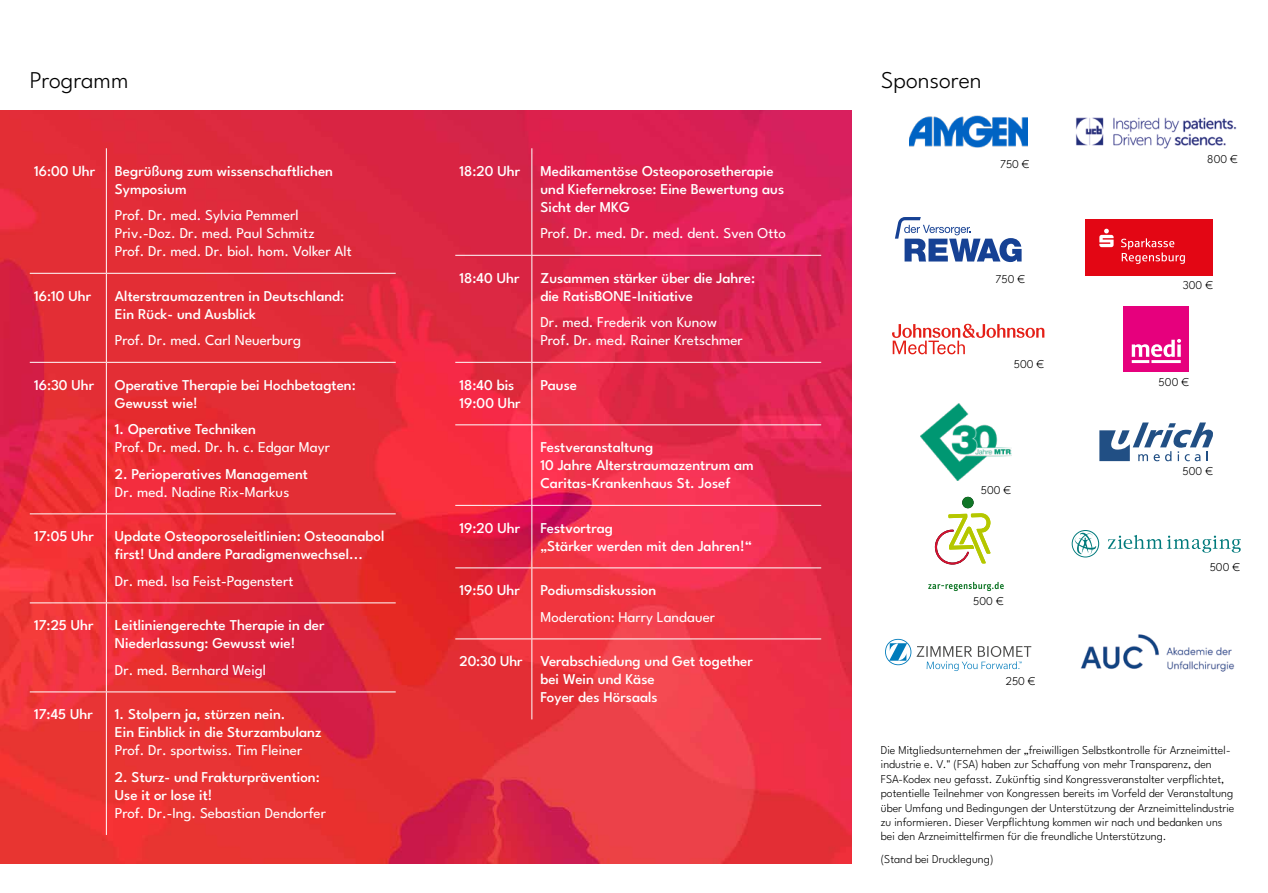
<style>
.page{position:relative;width:1268px;height:893px;background:#fff}
.page>*{position:absolute;margin:0;border:0;box-sizing:border-box;transform-origin:0 0}
.t1{font:300 24px "League Spartan";color:#000}
.t2{font:500 15px/18px "League Spartan";color:#fff}
.t3{font:15px/18px "League Spartan";color:#fff}
.t4{font:300 12px/14.4px "League Spartan";color:#000}
</style>
<div class="page">
<img style="left:0;top:111px;width:850px;height:752px">
<hr style="left:106px;top:148px;width:1px;height:125px;background:#fff">
<hr style="left:30px;top:273px;width:76px;height:1px;background:#fff">
<hr style="left:106px;top:273px;width:289px;height:1px;background:#fff">
<hr style="left:106px;top:274px;width:1px;height:88px;background:#fff">
<hr style="left:30px;top:362px;width:76px;height:1px;background:#fff">
<hr style="left:106px;top:362px;width:289px;height:1px;background:#fff">
<hr style="left:106px;top:363px;width:1px;height:150px;background:#fff">
<hr style="left:30px;top:513px;width:76px;height:1px;background:#fff">
<hr style="left:106px;top:513px;width:289px;height:1px;background:#fff">
<hr style="left:106px;top:514px;width:1px;height:88px;background:#fff">
<hr style="left:30px;top:602px;width:76px;height:1px;background:#fff">
<hr style="left:106px;top:602px;width:289px;height:1px;background:#fff">
<hr style="left:106px;top:603px;width:1px;height:88px;background:#fff">
<hr style="left:30px;top:691px;width:76px;height:1px;background:#fff">
<hr style="left:106px;top:691px;width:289px;height:1px;background:#fff">
<hr style="left:106px;top:692px;width:1px;height:143px;background:#fff">
<hr style="left:531px;top:148px;width:1px;height:107px;background:#fff">
<hr style="left:455px;top:255px;width:76px;height:1px;background:#fff">
<hr style="left:531px;top:255px;width:290px;height:1px;background:#fff">
<hr style="left:531px;top:256px;width:1px;height:106px;background:#fff">
<hr style="left:455px;top:362px;width:76px;height:1px;background:#fff">
<hr style="left:531px;top:362px;width:290px;height:1px;background:#fff">
<hr style="left:531px;top:363px;width:1px;height:61px;background:#fff">
<hr style="left:455px;top:424px;width:76px;height:1px;background:#fff">
<hr style="left:531px;top:424px;width:290px;height:1px;background:#fff">
<hr style="left:531px;top:425px;width:1px;height:80px;background:#fff">
<hr style="left:455px;top:505px;width:76px;height:1px;background:#fff">
<hr style="left:531px;top:505px;width:290px;height:1px;background:#fff">
<hr style="left:531px;top:506px;width:1px;height:61px;background:#fff">
<hr style="left:455px;top:567px;width:76px;height:1px;background:#fff">
<hr style="left:531px;top:567px;width:290px;height:1px;background:#fff">
<hr style="left:531px;top:568px;width:1px;height:70px;background:#fff">
<hr style="left:455px;top:638px;width:76px;height:1px;background:#fff">
<hr style="left:531px;top:638px;width:290px;height:1px;background:#fff">
<hr style="left:531px;top:639px;width:1px;height:80px;background:#fff">
<img style="left:909px;top:115px;width:117px;height:33px">
<svg style="left:892px;top:324px;width:152px;height:30px"></svg>
<img style="left:920px;top:403px;width:91px;height:77px">
<div style="left:1084px;top:219px;width:128px;height:56px;background:#e30614"></div>
<svg style="left:1099px;top:229px;width:14px;height:18px"></svg>
<svg style="left:1121px;top:238px;width:63px;height:26px"></svg>
<img style="left:1075px;top:117px;width:162px;height:32px">
<svg style="left:1099px;top:422px;width:113px;height:39px"></svg>
<svg style="left:1108px;top:535px;width:132px;height:18px"></svg>
<svg style="left:1071px;top:530px;width:27px;height:27px"></svg>
<svg style="left:885px;top:639px;width:146px;height:32px"></svg>
<div style="left:961px;top:497px;width:12px;height:11px;background:#107627;border-radius:50%"></div>
<svg style="left:934px;top:513px;width:56px;height:52px"></svg>
<svg style="left:928px;top:582px;width:75px;height:9px"></svg>
<svg style="left:895px;top:217px;width:126px;height:45px"></svg>
<div style="left:1123px;top:306px;width:65px;height:66px;background:#e6007d"></div>
<svg style="left:1131px;top:339px;width:49px;height:24px"></svg>
<img style="left:1081px;top:634px;width:154px;height:38px">
<h1 class="t1" style="left:30px;top:63px;width:100px">Programm</h1>
<p class="t2" style="left:34px;top:160px;width:63px">16:00 Uhr</p>
<p class="t2" style="left:115px;top:160px;width:220px">Begrüßung zum wissenschaftlichen<br>Symposium</p>
<p class="t3" style="left:115px;top:205px;width:238px">Prof. Dr. med. Sylvia Pemmerl<br>Priv.-Doz. Dr. med. Paul Schmitz<br>Prof. Dr. med. Dr. biol. hom. Volker Alt</p>
<p class="t2" style="left:34px;top:285px;width:59px">16:10 Uhr</p>
<p class="t2" style="left:115px;top:285px;width:231px">Alterstraumazentren in Deutschland:<br>Ein Rück- und Ausblick</p>
<p class="t3" style="left:115px;top:330px;width:188px">Prof. Dr. med. Carl Neuerburg</p>
<p class="t2" style="left:34px;top:375px;width:62px">16:30 Uhr</p>
<p class="t2" style="left:115px;top:375px;width:242px">Operative Therapie bei Hochbetagten:<br>Gewusst wie!</p>
<p class="t2" style="left:115px;top:419px;width:143px">1. Operative Techniken</p>
<p class="t3" style="left:115px;top:437px;width:217px">Prof. Dr. med. Dr. h. c. Edgar Mayr</p>
<p class="t2" style="left:115px;top:464px;width:195px">2. Perioperatives Management</p>
<p class="t3" style="left:115px;top:482px;width:176px">Dr. med. Nadine Rix-Markus</p>
<p class="t2" style="left:34px;top:526px;width:61px">17:05 Uhr</p>
<p class="t2" style="left:115px;top:526px;width:271px">Update Osteoporoseleitlinien: Osteoanabol first! Und andere Paradigmenwechsel...</p>
<p class="t3" style="left:115px;top:571px;width:180px">Dr. med. Isa Feist-Pagenstert</p>
<p class="t2" style="left:34px;top:615px;width:61px">17:25 Uhr</p>
<p class="t2" style="left:115px;top:615px;width:211px">Leitliniengerechte Therapie in der<br>Niederlassung: Gewusst wie!</p>
<p class="t3" style="left:115px;top:660px;width:153px">Dr. med. Bernhard Weigl</p>
<p class="t2" style="left:34px;top:704px;width:60px">17:45 Uhr</p>
<p class="t2" style="left:115px;top:704px;width:208px">1. Stolpern ja, stürzen nein.<br>Ein Einblick in die Sturzambulanz</p>
<p class="t3" style="left:115px;top:740px;width:189px">Prof. Dr. sportwiss. Tim Fleiner</p>
<p class="t2" style="left:115px;top:767px;width:206px">2. Sturz- und Frakturprävention:<br>Use it or lose it!</p>
<p class="t3" style="left:115px;top:803px;width:212px">Prof. Dr.-Ing. Sebastian Dendorfer</p>
<p class="t2" style="left:459px;top:160px;width:62px">18:20 Uhr</p>
<p class="t2" style="left:540px;top:160px;width:245px">Medikamentöse Osteoporosetherapie und Kiefernekrose: Eine Bewertung aus<br>Sicht der MKG</p>
<p class="t3" style="left:540px;top:223px;width:247px">Prof. Dr. med. Dr. med. dent. Sven Otto</p>
<p class="t2" style="left:459px;top:267px;width:61px">18:40 Uhr</p>
<p class="t2" style="left:540px;top:267px;width:216px">Zusammen stärker über die Jahre: die RatisBONE-Initiative</p>
<p class="t3" style="left:540px;top:312px;width:204px">Dr. med. Frederik von Kunow<br>Prof. Dr. med. Rainer Kretschmer</p>
<p class="t2" style="left:459px;top:375px;width:63px">18:40 bis<br>19:00 Uhr</p>
<p class="t2" style="left:540px;top:375px;width:38px">Pause</p>
<p class="t2" style="left:540px;top:437px;width:215px">Festveranstaltung<br>10 Jahre Alterstraumazentrum am<br>Caritas-Krankenhaus St. Josef</p>
<p class="t2" style="left:459px;top:518px;width:62px">19:20 Uhr</p>
<p class="t2" style="left:540px;top:518px;width:213px">Festvortrag<br>„Stärker werden mit den Jahren!“</p>
<p class="t2" style="left:459px;top:580px;width:62px">19:50 Uhr</p>
<p class="t2" style="left:540px;top:580px;width:117px">Podiumsdiskussion</p>
<p class="t3" style="left:540px;top:607px;width:176px">Moderation: Harry Landauer</p>
<p class="t2" style="left:540px;top:651px;width:214px;text-indent:-81px">20:30 Uhr Verabschiedung und Get together bei Wein und Käse<br>Foyer des Hörsaals</p>
<h1 class="t1" style="left:881px;top:63px;width:102px">Sponsoren</h1>
<p class="t4" style="left:999px;top:155px;width:31px">750 €</p>
<p class="t4" style="left:995px;top:271px;width:31px">750 €</p>
<p class="t4" style="left:1013px;top:356px;width:32px">500 €</p>
<p class="t4" style="left:980px;top:482px;width:32px">500 €</p>
<p class="t4" style="left:973px;top:592px;width:32px">500 €</p>
<p class="t4" style="left:1005px;top:672px;width:31px">250 €</p>
<p class="t4" style="left:1206px;top:150px;width:32px">800 €</p>
<p class="t4" style="left:1182px;top:277px;width:32px">300 €</p>
<p class="t4" style="left:1158px;top:373px;width:32px">500 €</p>
<p class="t4" style="left:1182px;top:463px;width:32px">500 €</p>
<p class="t4" style="left:1209px;top:559px;width:32px">500 €</p>
<p class="t4" style="left:880px;top:742px;width:355px">Die Mitgliedsunternehmen der „freiwilligen Selbstkontrolle für Arzneimittel&shy;industrie e. V." (FSA) haben zur Schaffung von mehr Transparenz, den FSA-Kodex neu gefasst. Zukünftig sind Kongressveranstalter verpflichtet, potentielle Teilnehmer von Kongressen bereits im Vorfeld der Veranstaltung über Umfang und Bedingungen der Unterstützung der Arzneimittelindustrie zu informieren. Dieser Verpflichtung kommen wir nach und bedanken uns bei den Arzneimittelfirmen für die freundliche Unterstützung.</p>
<p class="t4" style="left:880px;top:851px;width:114px">(Stand bei Drucklegung)</p>
</div>
